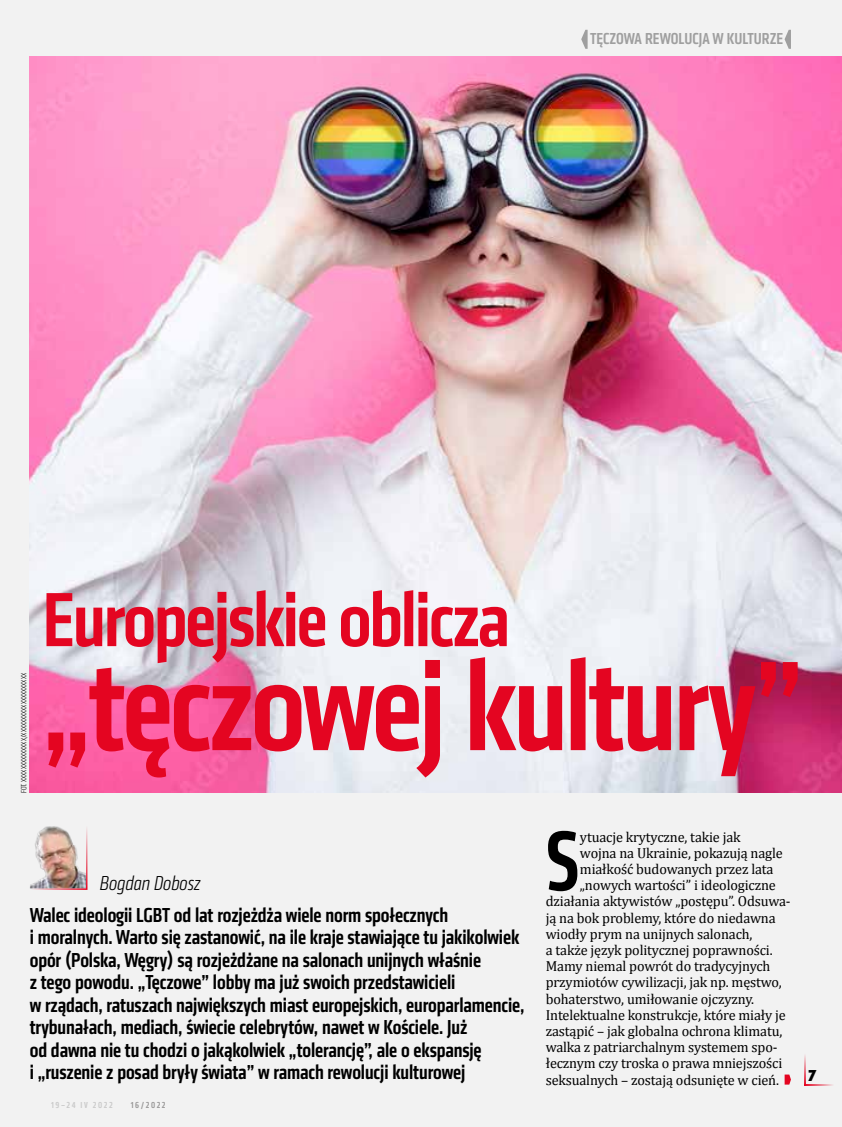
<style>
.page{position:relative;width:842px;height:1127px;background:#f2f2f2}
.page>*{position:absolute;margin:0;border:0;box-sizing:border-box;transform-origin:0 0}
.t1{font:500 condensed 132.15px "Klavika";letter-spacing:-.025em;color:#e40521}
.t2{font:500 condensed 87.45px "Klavika";color:#000}
.t3{font:500 condensed 79.65px "Klavika";letter-spacing:-.025em;color:#e40521}
.t4{font:500 condensed 21px/22.5px "Klavika";letter-spacing:-.005em;color:#000}
.t5{font:italic 300 condensed 21px "Klavika";letter-spacing:-.005em;color:#000}
.t6{font:500 condensed 16.5px "Klavika";color:#9f9f9f}
.t7{font:14.55px "Cambria";letter-spacing:-.01em;color:#000}
.t8{font:800 condensed 14.55px "Futura";color:#000}
.t9{font:500 condensed 9px "Klavika";letter-spacing:.18em;color:#cacaca}
.t10{font:500 condensed 9px "Klavika";letter-spacing:.18em;color:#999898}
.t11{font:300 condensed 7.95px "Klavika";letter-spacing:-.01em;color:#000}
</style>
<div class="page">
<img style="left:30px;top:826px;width:56px;height:62px">
<hr style="left:30px;top:888px;width:56px;height:2px;background:#e40521">
<hr style="left:86px;top:825px;width:1px;height:65px;background:#e40521">
<img style="left:30px;top:56px;width:812px;height:737px">
<svg style="left:785px;top:1074px;width:6px;height:10px"></svg>
<hr style="left:804px;top:1053px;width:1px;height:33px;background:#e40521">
<hr style="left:804px;top:1084px;width:29px;height:2px;background:#e40521">
<svg style="left:581px;top:30px;width:7px;height:19px"></svg>
<svg style="left:784px;top:30px;width:7px;height:19px"></svg>
<p class="t6" style="left:590px;top:28px;width:195px">TĘCZOWA REWOLUCJA W KULTURZE</p>
<p class="t11" style="left:19px;top:793px;width:121px;rotate:-90deg">FOT. XXXXXXXXXXXXXX/XXXXXXXXXXXXXXXXXXXX</p>
<h3 class="t3" style="left:43px;top:570px;width:469px">Europejskie oblicza</h3>
<h1 class="t1" style="left:43px;top:623px;width:762px">„tęczowej kultury”</h1>
<h3 class="t5" style="left:100px;top:871px;width:102px">Bogdan Dobosz</h3>
<p class="t4" style="left:30px;top:903px;width:496px">Walec ideologii LGBT od lat rozjeżdża wiele norm społecznych<br>i moralnych. Warto się zastanowić, na ile kraje stawiające tu jakikolwiek opór (Polska, Węgry) są rozjeżdżane na salonach unijnych właśnie<br>z tego powodu. „Tęczowe” lobby ma już swoich przedstawicieli<br>w rządach, ratuszach największych miast europejskich, europarlamencie, trybunałach, mediach, świecie celebrytów, nawet w Kościele. Już<br>od dawna nie tu chodzi o jakąkolwiek „tolerancję”, ale o ekspansję<br>i „ruszenie z posad bryły świata” w ramach rewolucji kulturowej</p>
<p class="t9" style="left:51px;top:1099px;width:63px">19–24 IV 2022</p>
<p class="t10" style="left:131px;top:1099px;width:36px">16/2022</p>
<h2 class="t2" style="left:546px;top:806px;width:35px">S</h2>
<p class="t7" style="left:580px;top:828px;width:162px">ytuacje krytyczne, takie jak</p>
<p class="t7" style="left:580px;top:844px;width:204px">wojna na Ukrainie, pokazują nagle</p>
<p class="t7" style="left:580px;top:860px;width:195px">miałkość budowanych przez lata</p>
<p class="t7" style="left:580px;top:876px;width:197px">„nowych wartości” i ideologiczne</p>
<p class="t7" style="left:546px;top:893px;width:246px">działania aktywistów „postępu”. Odsuwa-</p>
<p class="t7" style="left:546px;top:909px;width:231px">ją na bok problemy, które do niedawna</p>
<p class="t7" style="left:546px;top:925px;width:208px">wiodły prym na unijnych salonach,</p>
<p class="t7" style="left:546px;top:941px;width:228px">a także język politycznej poprawności.</p>
<p class="t7" style="left:546px;top:957px;width:226px">Mamy niemal powrót do tradycyjnych</p>
<p class="t7" style="left:546px;top:974px;width:238px">przymiotów cywilizacji, jak np. męstwo,</p>
<p class="t7" style="left:546px;top:990px;width:210px">bohaterstwo, umiłowanie ojczyzny.</p>
<p class="t7" style="left:546px;top:1006px;width:242px">Intelektualne konstrukcje, które miały je</p>
<p class="t7" style="left:546px;top:1022px;width:238px">zastąpić – jak globalna ochrona klimatu,</p>
<p class="t7" style="left:546px;top:1038px;width:233px">walka z patriarchalnym systemem spo-</p>
<p class="t7" style="left:546px;top:1055px;width:238px">łecznym czy troska o prawa mniejszości</p>
<p class="t7" style="left:546px;top:1071px;width:235px">seksualnych – zostają odsunięte w cień.</p>
<p class="t8" style="left:807px;top:1065px;width:10px">7</p>
</div>
